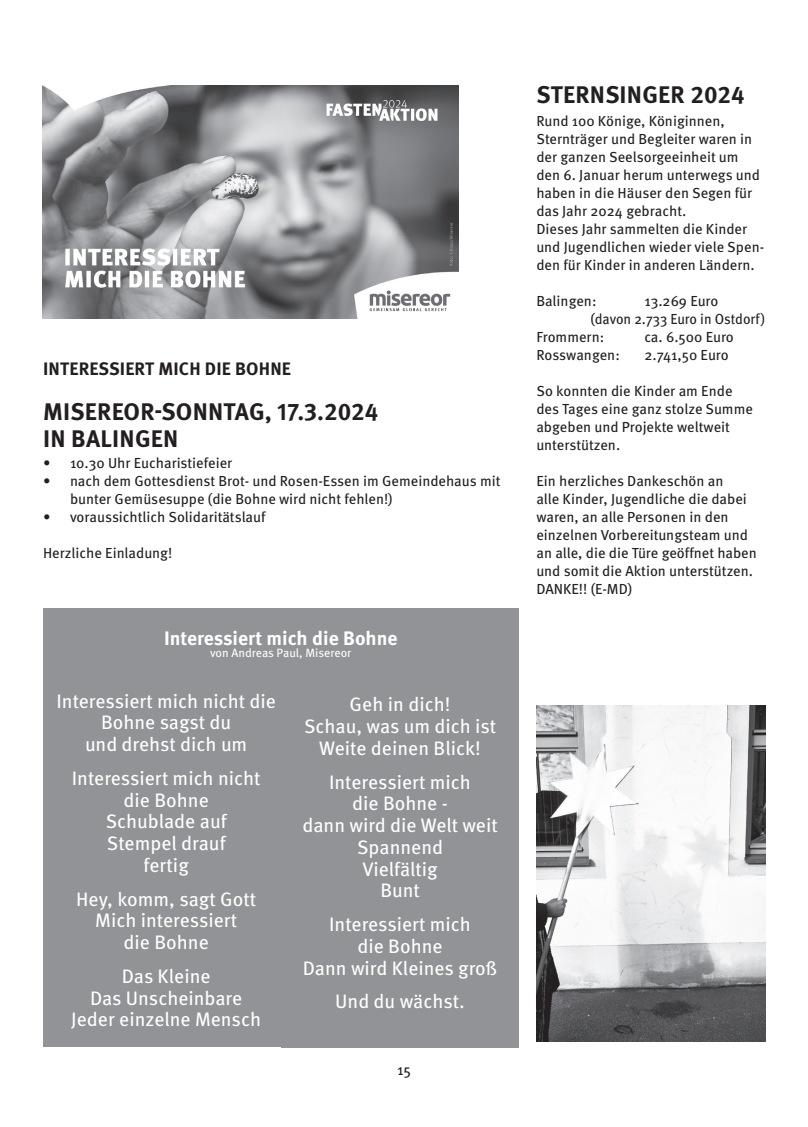
<style>
.page{position:relative;width:808px;height:1127px;background:#fff}
.page>*{position:absolute;margin:0;border:0;box-sizing:border-box;transform-origin:0 0}
.t1{font:700 24px/27px "Meta Pro";letter-spacing:.01em;color:#231f20}
.t2{font:19.5px/21.8px "Meta Pro";color:#fff;text-align:center}
.t3{font:700 19.5px "Meta Pro";color:#fff}
.t4{font:700 18px "Meta Pro";letter-spacing:.01em;color:#231f20}
.t5{font:15px "Meta Pro";color:#231f20}
.t6{font:14.55px/18px "Meta Pro";color:#231f20}
.t7{font:12px "Meta Pro";color:#fff}
</style>
<div class="page">
<img style="left:536px;top:706px;width:229px;height:336px">
<img style="left:43px;top:85px;width:415px;height:234px">
<div style="left:43px;top:670px;width:246px;height:377px;background:#919396"></div>
<div style="left:281px;top:656px;width:238px;height:391px;background:#919396"></div>
<div style="left:43px;top:608px;width:476px;height:63px;background:#919396"></div>
<p class="t4" style="left:43px;top:355px;width:249px">INTERESSIERT MICH DIE BOHNE</p>
<h1 class="t1" style="left:43px;top:397px;width:337px">MISEREOR-SONNTAG, 17.3.2024<br>IN BALINGEN</h1>
<p class="t6" style="left:43px;top:453px;width:191px">• 10.30 U hr Eucharistiefeier</p>
<p class="t6" style="left:70px;top:471px;width:432px;text-indent:-27px">• nach dem Gottesdienst Brot- und Rosen-Essen im Gemeindehaus mit bunter Gemüsesuppe (die Bohne wird nicht fehlen!)</p>
<p class="t6" style="left:43px;top:507px;width:225px">• voraussichtlich Solidaritätslauf</p>
<p class="t6" style="left:43px;top:543px;width:131px">Herzliche Einladung!</p>
<h2 class="t3" style="left:164px;top:623px;width:235px">INTERESSIERT MICH DIE BOHNE</h2>
<p class="t7" style="left:210px;top:644px;width:143px">von Andreas Paul, Misereor</p>
<h2 class="t2" style="left:56px;top:688px;width:221px">Interessiert mich nicht die<br>Bohne sagst du<br>und drehst dich um</h2>
<h2 class="t2" style="left:72px;top:766px;width:190px">Interessiert mich nicht die Bohne<br>Schublade auf<br>Stempel drauf<br>fertig</h2>
<h2 class="t2" style="left:76px;top:886px;width:182px">Hey, komm, sagt Gott<br>Mich interessiert<br>die Bohne</h2>
<h2 class="t2" style="left:71px;top:964px;width:191px">Das Kleine<br>Das U nscheinbare<br>Jeder einzelne Mensch</h2>
<h2 class="t2" style="left:304px;top:692px;width:194px">Geh in dich!<br>Schau, was um dich ist<br>Weite deinen Blick!</h2>
<h2 class="t2" style="left:302px;top:770px;width:197px">Interessiert mich<br>die Bohne -<br>dann wird die Welt weit<br>Spannend<br>Vielfältig<br>Bunt</h2>
<h2 class="t2" style="left:303px;top:912px;width:196px">Interessiert mich<br>die Bohne<br>Dann wird Kleines groß</h2>
<h2 class="t2" style="left:335px;top:989px;width:131px">U nd du wächst.</h2>
<p class="t5" style="left:397px;top:1058px;width:15px">15</p>
<h1 class="t1" style="left:536px;top:80px;width:210px">STERNSINGER 2024</h1>
<p class="t6" style="left:536px;top:111px;width:229px">Rund 100 Könige, Königinnen,<br>Sternträger und Begleiter waren in der ganzen Seelsorgeeinheit um den 6. Januar herum unterwegs und haben in die Häuser den Segen für das Jahr 2024 gebracht.<br>Dieses Jahr sammelten die Kinder und Jugendlichen wieder viele Spen&shy;den für Kinder in anderen Ländern.</p>
<p class="t6" style="left:536px;top:291px;width:62px">Balingen:</p>
<p class="t6" style="left:644px;top:291px;width:76px">13.269 Euro</p>
<p class="t6" style="left:590px;top:309px;width:176px">(davon 2.733 Euro in Ostdorf)</p>
<p class="t6" style="left:536px;top:327px;width:69px">Frommern:</p>
<p class="t6" style="left:644px;top:327px;width:91px">ca. 6.500 Euro</p>
<p class="t6" style="left:536px;top:345px;width:85px">Rosswangen:</p>
<p class="t6" style="left:644px;top:345px;width:86px">2.741,50 Euro</p>
<p class="t6" style="left:536px;top:381px;width:218px">So konnten die Kinder am Ende des Tages eine ganz stolze Summe abgeben und Projekte weltweit unterstützen.</p>
<p class="t6" style="left:536px;top:471px;width:222px">Ein herzliches Dankeschön an<br>alle Kinder, Jugendliche die dabei waren, an alle Personen in den einzelnen Vorbereitungsteam und an alle, die die Türe geöffnet haben und somit die Aktion unterstützen.<br>DAN KE!! (E-MD)</p>
</div>
